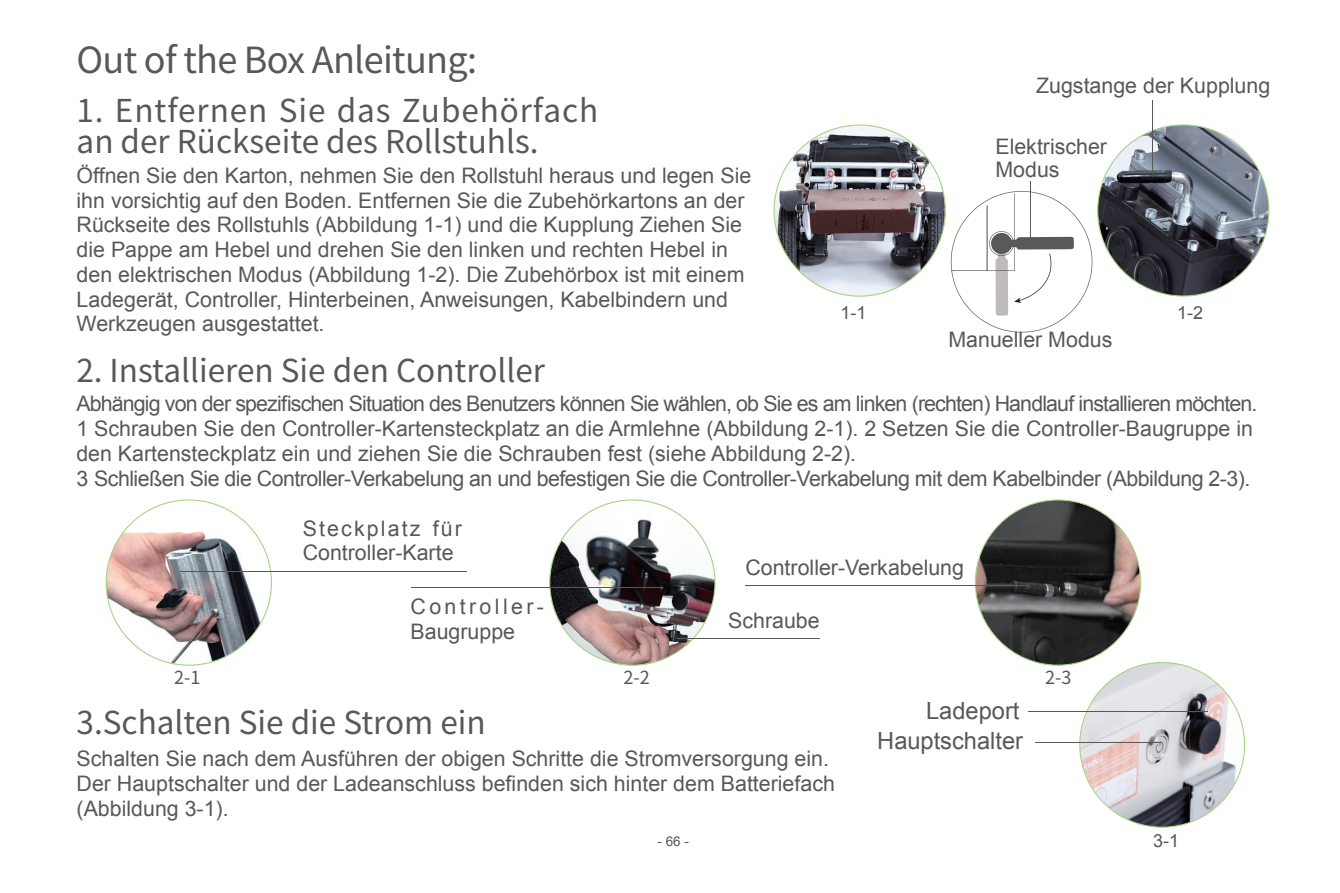
<style>
.page{position:relative;width:1340px;height:893px;background:#fff}
.page>*{position:absolute;margin:0;border:0;box-sizing:border-box;transform-origin:0 0}
.t1{font:36px "Source Han Sans CN";letter-spacing:-.02em;color:#57585a}
.t2{font:31.5px/31.5px "Source Han Sans CN";color:#57585a}
.t3{font:23.62px/29.5px "Arial";color:#57585a;text-align:right}
.t4{font:21.38px/24.8px "Arial";color:#57585a}
.t5{font:21.38px/24.8px "Arial";letter-spacing:-.025em;color:#57585a}
.t6{font:21.38px/24.8px "Arial";letter-spacing:.155em;color:#57585a}
.t7{font:18px "Arial";color:#57585a}
.t8{font:18px "Source Han Sans CN";color:#57585a}
.t9{font:13.5px "Arial";color:#57585a}
</style>
<div class="page">
<svg style="left:773px;top:124px;width:496px;height:209px"></svg>
<img style="left:106px;top:499px;width:166px;height:167px">
<img style="left:549px;top:499px;width:166px;height:167px">
<svg style="left:974px;top:499px;width:271px;height:329px"></svg>
<hr style="left:180px;top:571px;width:286px;height:1px;background:#57585a">
<hr style="left:410px;top:587px;width:251px;height:1px;background:#57585a">
<hr style="left:745px;top:585px;width:284px;height:1px;background:#57585a">
<hr style="left:675px;top:638px;width:144px;height:1px;background:#57585a">
<hr style="left:1151px;top:100px;width:1px;height:77px;background:#57585a">
<hr style="left:1030px;top:182px;width:1px;height:62px;background:#57585a">
<h1 class="t1" style="left:77px;top:39px;width:402px">Out of the Box Anleitung:</h1>
<h2 class="t2" style="left:77px;top:95px;width:523px">1. Entfernen Sie das Zubehörfach an der Rückseite des Rollstuhls.</h2>
<p class="t4" style="left:77px;top:163px;width:676px">Öffnen Sie den Karton, nehmen Sie den Rollstuhl heraus und legen Sie ihn vorsichtig auf den Boden. Entfernen Sie die Zubehörkartons an der Rückseite des Rollstuhls (Abbildung 1-1) und die Kupplung Ziehen Sie die Pappe am Hebel und drehen Sie den linken und rechten Hebel in den elektrischen Modus (Abbildung 1-2). Die Zubehörbox ist mit einem Ladegerät, Controller, Hinterbeinen, Anweisungen, Kabelbindern und Werkzeugen ausgestattet.</p>
<h2 class="t2" style="left:76px;top:355px;width:470px">2. Installieren Sie den Controller</h2>
<p class="t4" style="left:1036px;top:74px;width:236px">Zugstange der Kupplung</p>
<p class="t4" style="left:995px;top:136px;width:113px;line-height:22.5px">Elektrischer<br>Modus</p>
<p class="t7" style="left:840px;top:301px;width:28px">1-1</p>
<p class="t7" style="left:1177px;top:301px;width:28px">1-2</p>
<p class="t4" style="left:948px;top:327px;width:165px">Manueller Modus</p>
<p class="t5" style="left:76px;top:392px;width:1182px">Abhängig von der spezifischen Situation des Benutzers können Sie wählen, ob Sie es am linken (rechten) Handlauf installieren möchten.<br>1 Schrauben Sie den Controller-Kartensteckplatz an die Armlehne (Abbildung 2-1). 2 Setzen Sie die Controller-Baugruppe in den Kartensteckplatz ein und ziehen Sie die Schrauben fest (siehe Abbildung 2-2).<br>3 Schließen Sie die Controller-Verkabelung an und befestigen Sie die Controller-Verkabelung mit dem Kabelbinder (Abbildung 2-3).</p>
<p class="t4" style="left:303px;top:516px;width:161px">Steckplatz für<br>Controller-Karte</p>
<p class="t6" style="left:410px;top:595px;width:135px">Controller-<br>Baugruppe</p>
<p class="t4" style="left:745px;top:555px;width:220px">Controller-Verkabelung</p>
<p class="t4" style="left:728px;top:608px;width:93px">Schraube</p>
<p class="t8" style="left:174px;top:667px;width:28px">2-1</p>
<p class="t8" style="left:623px;top:667px;width:28px">2-2</p>
<p class="t8" style="left:1045px;top:667px;width:28px">2-3</p>
<h2 class="t2" style="left:77px;top:707px;width:411px">3.Schalten Sie die Strom ein</h2>
<p class="t4" style="left:77px;top:747px;width:760px">Schalten Sie nach dem Ausführen der obigen Schritte die Stromversorgung ein.<br>Der Hauptschalter und der Ladeanschluss befinden sich hinter dem Batteriefach (Abbildung 3-1).</p>
<p class="t9" style="left:657px;top:833px;width:33px">- 66 -</p>
<p class="t3" style="left:877px;top:696px;width:147px">Ladeport<br>Hauptschalter</p>
<p class="t7" style="left:1153px;top:828px;width:28px">3-1</p>
</div>
